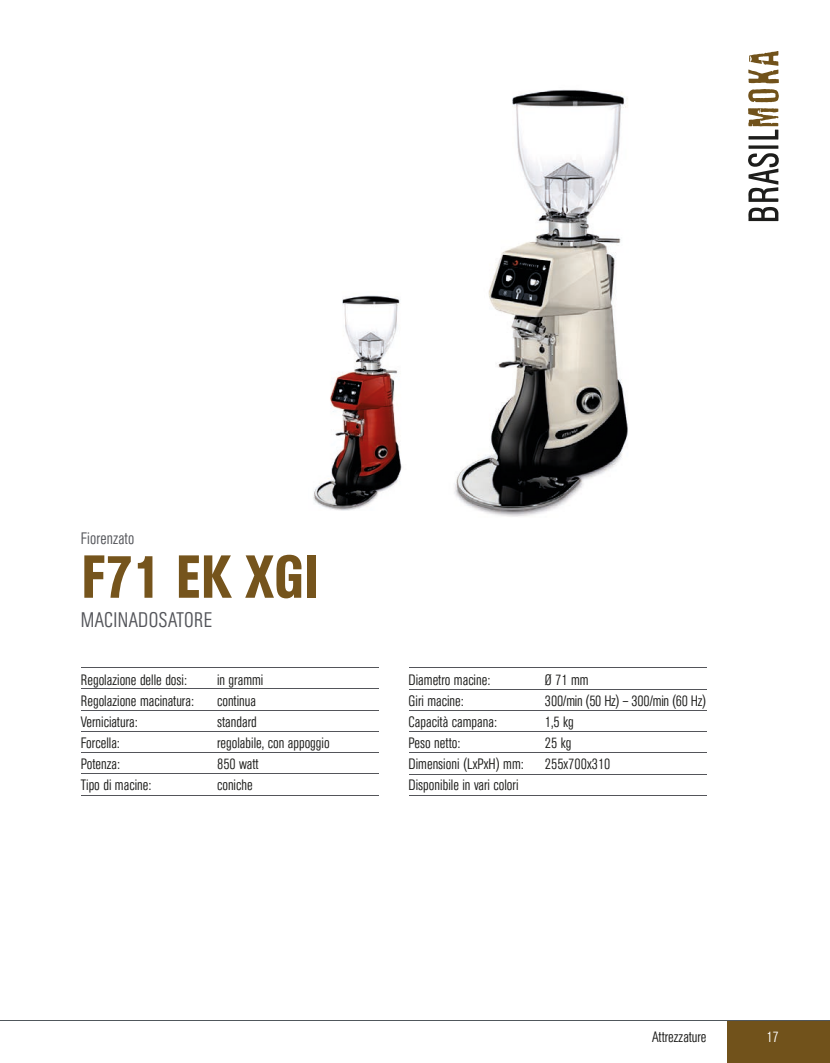
<style>
.page{position:relative;width:830px;height:1063px;background:#fff}
.page>*{position:absolute;margin:0;border:0;box-sizing:border-box;transform-origin:0 0}
.t1{font:500 condensed 60px "AG Book Pro";color:#75541c}
.t2{font:300 condensed 21px "AG Book Pro";color:#54555a}
.t3{font:300 condensed 16.5px "AG Book Pro";letter-spacing:.01em;color:#54555a}
.t4{font:300 condensed 15px "AG Book Pro";color:#1d1d1b}
.t5{font:300 condensed 15px "AG Book Pro";color:#fff}
</style>
<div class="page">
<div style="left:727px;top:1020px;width:102px;height:43px;background:#71521b"></div>
<svg style="left:748px;top:51px;width:30px;height:32px"></svg>
<svg style="left:748px;top:89px;width:30px;height:13px"></svg>
<svg style="left:748px;top:108px;width:30px;height:113px"></svg>
<hr style="left:0;top:1020px;width:829px;height:1px;background:#50575c">
<hr style="left:81px;top:668px;width:297px;height:1px;background:#54555a">
<hr style="left:81px;top:795px;width:297px;height:1px;background:#54555a">
<hr style="left:81px;top:774px;width:297px;height:1px;background:#54555a">
<hr style="left:81px;top:752px;width:297px;height:1px;background:#54555a">
<hr style="left:81px;top:731px;width:297px;height:1px;background:#54555a">
<hr style="left:81px;top:710px;width:297px;height:1px;background:#54555a">
<hr style="left:81px;top:689px;width:297px;height:1px;background:#54555a">
<hr style="left:408px;top:668px;width:298px;height:1px;background:#54555a">
<hr style="left:408px;top:689px;width:298px;height:1px;background:#54555a">
<hr style="left:408px;top:710px;width:298px;height:1px;background:#54555a">
<hr style="left:408px;top:731px;width:298px;height:1px;background:#54555a">
<hr style="left:408px;top:753px;width:298px;height:1px;background:#54555a">
<hr style="left:408px;top:774px;width:298px;height:1px;background:#54555a">
<hr style="left:408px;top:795px;width:298px;height:1px;background:#54555a">
<img style="left:454px;top:89px;width:174px;height:428px">
<img style="left:313px;top:295px;width:89px;height:215px">
<p class="t3" style="left:81px;top:527px;width:55px">Fiorenzato</p>
<h1 class="t1" style="left:81px;top:538px;width:239px">F71 EK XGI</h1>
<h2 class="t2" style="left:81px;top:606px;width:132px">MACINADOSATORE</h2>
<p class="t4" style="left:81px;top:670px;width:107px">Regolazione delle dosi:</p>
<p class="t4" style="left:217px;top:670px;width:48px">in grammi</p>
<p class="t4" style="left:81px;top:691px;width:114px">Regolazione macinatura:</p>
<p class="t4" style="left:217px;top:691px;width:41px">continua</p>
<p class="t4" style="left:81px;top:712px;width:58px">Verniciatura:</p>
<p class="t4" style="left:217px;top:712px;width:41px">standard</p>
<p class="t4" style="left:81px;top:733px;width:40px">Forcella:</p>
<p class="t4" style="left:217px;top:733px;width:114px">regolabile, con appoggio</p>
<p class="t4" style="left:81px;top:754px;width:41px">Potenza:</p>
<p class="t4" style="left:217px;top:754px;width:43px">850 watt</p>
<p class="t4" style="left:81px;top:775px;width:72px">Tipo di macine:</p>
<p class="t4" style="left:217px;top:775px;width:37px">coniche</p>
<p class="t4" style="left:408px;top:670px;width:83px">Diametro macine:</p>
<p class="t4" style="left:544px;top:670px;width:45px">Ø 71 mm</p>
<p class="t4" style="left:408px;top:691px;width:56px">Giri macine:</p>
<p class="t4" style="left:544px;top:691px;width:163px">300/min (50 Hz) – 300/min (60 Hz)</p>
<p class="t4" style="left:408px;top:712px;width:90px">Capacità campana:</p>
<p class="t4" style="left:544px;top:712px;width:31px">1,5 kg</p>
<p class="t4" style="left:408px;top:733px;width:53px">Peso netto:</p>
<p class="t4" style="left:544px;top:733px;width:28px">25 kg</p>
<p class="t4" style="left:408px;top:754px;width:116px">Dimensioni (LxPxH) mm:</p>
<p class="t4" style="left:544px;top:754px;width:67px">255x700x310</p>
<p class="t4" style="left:408px;top:775px;width:111px">Disponibile in vari colori</p>
<p class="t4" style="left:651px;top:1027px;width:56px">Attrezzature</p>
<p class="t5" style="left:766px;top:1027px;width:14px">17</p>
</div>
